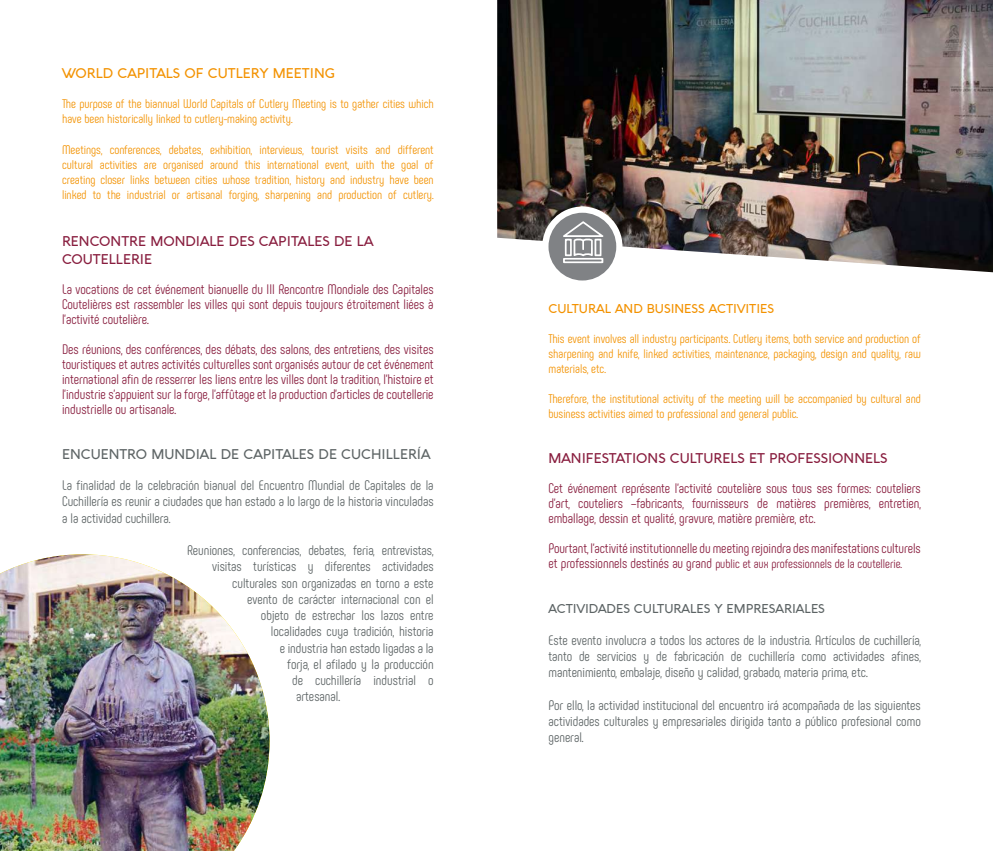
<style>
.page{position:relative;width:993px;height:851px;background:#fff}
.page>*{position:absolute;margin:0;border:0;box-sizing:border-box;transform-origin:0 0}
.t1{font:13.75px/16.2px "Phenomena";color:#5d6465;text-align:justify}
.t2{font:13.75px/15px "Phenomena";color:#881d3e;text-align:justify}
.t3{font:500 13.75px/17.5px "Aquawax";color:#881d3e}
.t4{font:500 13.75px "Aquawax";color:#5d6465}
.t5{font:500 13.75px "Aquawax";color:#f39200}
.t6{font:12.5px/15px "Phenomena";color:#f39200}
.t7{font:12.5px "Phenomena";color:#881d3e}
.t8{font:500 12.5px "Aquawax";color:#5d6465}
.t9{font:500 12.5px "Aquawax";color:#f39200}
.s1{font-size:13.75px}
</style>
<div class="page">
<img style="left:497px;top:0;width:495px;height:272px">
<img style="left:0;top:554px;width:269px;height:296px">
<div style="left:542px;top:206px;width:80px;height:81px;background:#fff;border-radius:50%"></div>
<div style="left:548px;top:213px;width:68px;height:67px;background:#808285;border-radius:50%"></div>
<svg style="left:563px;top:221px;width:40px;height:42px"></svg>
<p class="t5" style="left:62px;top:65px;width:274px">WORLD CAPITALS OF CUTLERY MEETING</p>
<p class="t6" style="left:62px;top:97px;width:373px">The purpose of the biannual World Capitals of Cutlery Meeting is to gather cities which have been historically linked to cutlery-making activity.</p>
<p class="t6" style="left:62px;top:142px;width:373px;text-align:justify">Meetings, conferences, debates, exhibition, interviews, tourist visits and different cultural activities are organised around this international event, with the goal of creating closer links between cities whose tradition, history and industry have been linked to the industrial or artisanal forging, sharpening and production of cutlery.</p>
<p class="t3" style="left:62px;top:232px;width:313px">RENCONTRE MONDIALE DES CAPITALES DE LA<br>COUTELLERIE</p>
<p class="t2" style="left:62px;top:281px;width:373px">La vocations de cet événement bianuelle du III Rencontre Mondiale des Capitales Coutelières est rassembler les villes qui sont depuis toujours étroitement liées à l’activité coutelière.</p>
<p class="t2" style="left:62px;top:341px;width:373px">Des réunions, des conférences, des débats, des salons, des entretiens, des visites touristiques et autres activités culturelles sont organisés autour de cet événement international afin de resserrer les liens entre les villes dont la tradition, l’histoire et l’industrie s’appuient sur la forge, l’affûtage et la production d’articles de coutellerie industrielle ou artisanale.</p>
<p class="t4" style="left:62px;top:445px;width:370px">ENCUENTRO MUNDIAL DE CAPITALES DE CUCHILLERÍA</p>
<p class="t1" style="left:62px;top:477px;width:373px">La finalidad de la celebración bianual del Encuentro Mundial de Capitales de la Cuchillería es reunir a ciudades que han estado a lo largo de la historia vinculadas a la actividad cuchillera.</p>
<p class="t1" style="left:187px;top:542px;width:248px">Reuniones, conferencias, debates, feria, entrevistas,</p>
<p class="t1" style="left:212px;top:558px;width:223px">visitas turísticas y diferentes actividades</p>
<p class="t1" style="left:232px;top:574px;width:203px">culturales son organizadas en torno a este</p>
<p class="t1" style="left:247px;top:591px;width:188px">evento de carácter internacional con el</p>
<p class="t1" style="left:261px;top:607px;width:174px">objeto de estrechar los lazos entre</p>
<p class="t1" style="left:271px;top:623px;width:164px">localidades cuya tradición, historia</p>
<p class="t1" style="left:280px;top:639px;width:155px">e industria han estado ligadas a la</p>
<p class="t1" style="left:287px;top:656px;width:148px">forja, el afilado y la producción</p>
<p class="t1" style="left:292px;top:672px;width:143px">de cuchillería industrial o</p>
<p class="t1" style="left:296px;top:688px;width:46px">artesanal.</p>
<p class="t9" style="left:548px;top:301px;width:227px">CULTURAL AND BUSINESS ACTIVITIES</p>
<p class="t6" style="left:548px;top:331px;width:374px;text-align:justify">This event involves all industry participants. Cutlery items, both service and production of sharpening and knife, linked activities, maintenance, packaging, design and quality, raw materials, etc.</p>
<p class="t6" style="left:548px;top:391px;width:374px">Therefore, the institutional activity of the meeting will be accompanied by cultural and business activities aimed to professional and general public.</p>
<p class="t3" style="left:548px;top:449px;width:340px">MANIFESTATIONS CULTURELS ET PROFESSIONNELS</p>
<p class="t2" style="left:548px;top:481px;width:374px">Cet événement représente l’activité coutelière sous tous ses formes: couteliers d’art, couteliers –fabricants, fournisseurs de matières premières, entretien, emballage, dessin et qualité, gravure, matière première, etc.</p>
<p class="t2" style="left:548px;top:541px;width:373px">Pourtant, l’activité institutionnelle du meeting rejoindra des manifestations culturels</p>
<p class="t7" style="left:548px;top:556px;width:355px"><span class="s1">et professionnels destinés au grand</span> public et aux professionnels de la coutellerie.</p>
<p class="t8" style="left:548px;top:601px;width:278px">ACTIVIDADES CULTURALES Y EMPRESARIALES</p>
<p class="t1" style="left:548px;top:631px;width:374px">Este evento involucra a todos los actores de la industria. Artículos de cuchillería, tanto de servicios y de fabricación de cuchillería como actividades afines, mantenimiento, embalaje, diseño y calidad, grabado, materia prima, etc.</p>
<p class="t1" style="left:548px;top:696px;width:374px">Por ello, la actividad institucional del encuentro irá acompañada de las siguientes actividades culturales y empresariales dirigida tanto a público profesional como general.</p>
</div>
